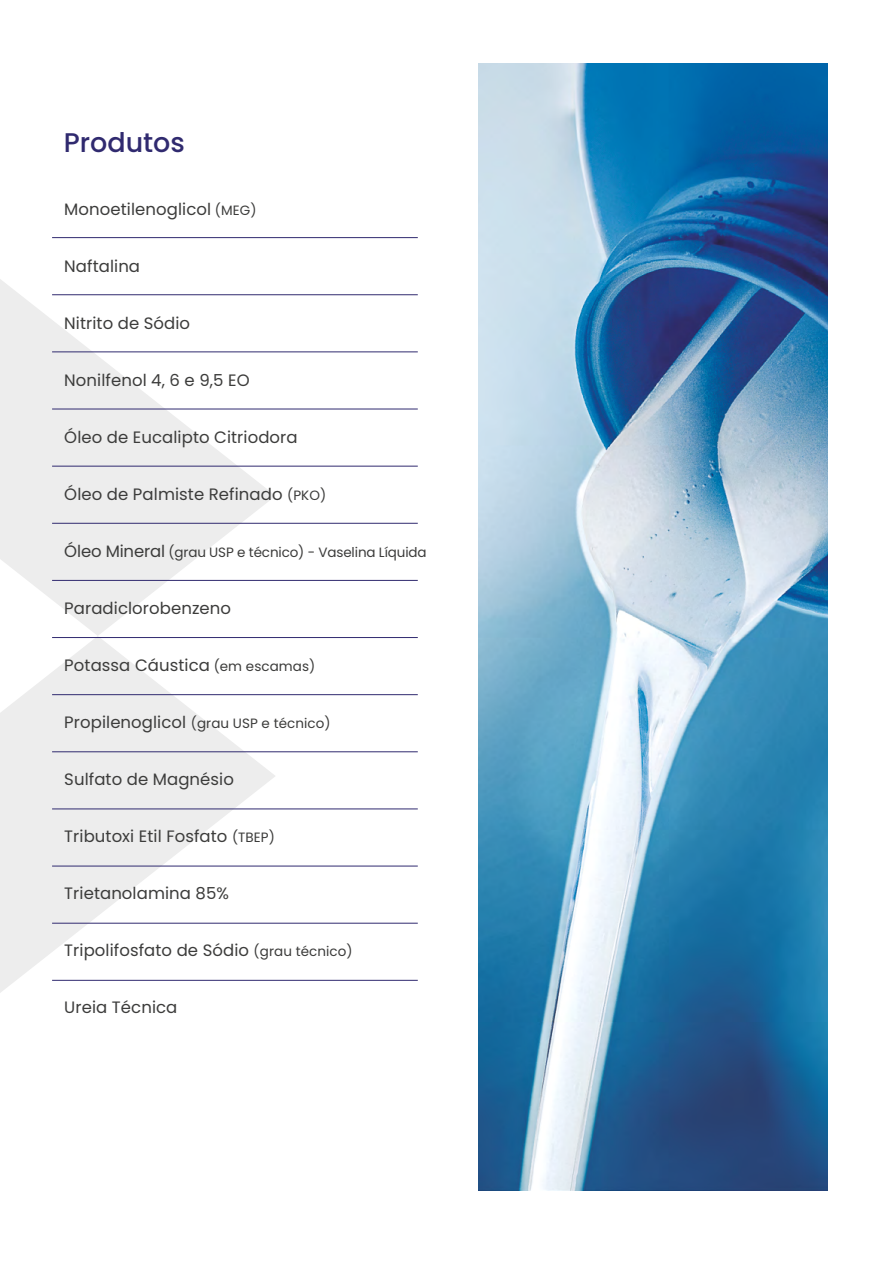
<style>
.page{position:relative;width:893px;height:1263px;background:#fff}
.page>*{position:absolute;margin:0;border:0;box-sizing:border-box;transform-origin:0 0}
.t1{font:500 27px "Poppins";color:#302a6f}
.t2{font:16.5px "Poppins";letter-spacing:.005em;color:#3c3c3b}
.t3{font:13.5px "Poppins";letter-spacing:-.01em;color:#3c3c3b}
.s1{font-size:13.5px}
.s2{font-size:16.5px}
</style>
<div class="page">
<svg style="left:0;top:636px;width:276px;height:357px;fill:#ededed"></svg>
<svg style="left:0;top:279px;width:276px;height:357px;fill:#ededed"></svg>
<img style="left:478px;top:64px;width:349px;height:1127px">
<hr style="left:52px;top:237px;width:366px;height:1px;background:#302a6f">
<hr style="left:52px;top:294px;width:366px;height:1px;background:#302a6f">
<hr style="left:52px;top:352px;width:366px;height:1px;background:#302a6f">
<hr style="left:52px;top:409px;width:366px;height:1px;background:#302a6f">
<hr style="left:52px;top:466px;width:366px;height:1px;background:#302a6f">
<hr style="left:52px;top:523px;width:366px;height:1px;background:#302a6f">
<hr style="left:52px;top:580px;width:366px;height:1px;background:#302a6f">
<hr style="left:52px;top:637px;width:366px;height:1px;background:#302a6f">
<hr style="left:52px;top:694px;width:366px;height:1px;background:#302a6f">
<hr style="left:52px;top:751px;width:366px;height:1px;background:#302a6f">
<hr style="left:52px;top:809px;width:366px;height:1px;background:#302a6f">
<hr style="left:52px;top:866px;width:366px;height:1px;background:#302a6f">
<hr style="left:52px;top:923px;width:366px;height:1px;background:#302a6f">
<hr style="left:52px;top:980px;width:366px;height:1px;background:#302a6f">
<h1 class="t1" style="left:64px;top:127px;width:123px">Produtos</h1>
<p class="t2" style="left:64px;top:200px;width:194px">Monoetilenoglicol <span class="s1">(MEG)</span></p>
<p class="t2" style="left:64px;top:257px;width:77px">Naftalina</p>
<p class="t2" style="left:64px;top:314px;width:127px">Nitrito de Sódio</p>
<p class="t2" style="left:64px;top:371px;width:187px">Nonilfenol 4, 6 e 9,5 EO</p>
<p class="t2" style="left:64px;top:428px;width:235px">Óleo de Eucalipto Citriodora</p>
<p class="t2" style="left:64px;top:485px;width:263px">Óleo de Palmiste Refinado <span class="s1">(PKO)</span></p>
<p class="t3" style="left:64px;top:544px;width:364px"><span class="s2">Óleo Mineral</span> (grau USP e técnico) - Vaselina Líquida</p>
<p class="t2" style="left:64px;top:599px;width:168px">Paradiclorobenzeno</p>
<p class="t2" style="left:64px;top:656px;width:253px">Potassa Cáustica <span class="s1">(em escamas)</span></p>
<p class="t3" style="left:64px;top:715px;width:268px"><span class="s2">Propilenoglicol</span> (grau USP e técnico)</p>
<p class="t2" style="left:64px;top:770px;width:171px">Sulfato de Magnésio</p>
<p class="t2" style="left:64px;top:827px;width:212px">Tributoxi Etil Fosfato <span class="s1">(TBEP)</span></p>
<p class="t2" style="left:64px;top:884px;width:166px">Trietanolamina 85%</p>
<p class="t2" style="left:64px;top:941px;width:290px">Tripolifosfato de Sódio <span class="s1">(grau técnico)</span></p>
<p class="t2" style="left:64px;top:998px;width:115px">Ureia Técnica</p>
</div>
